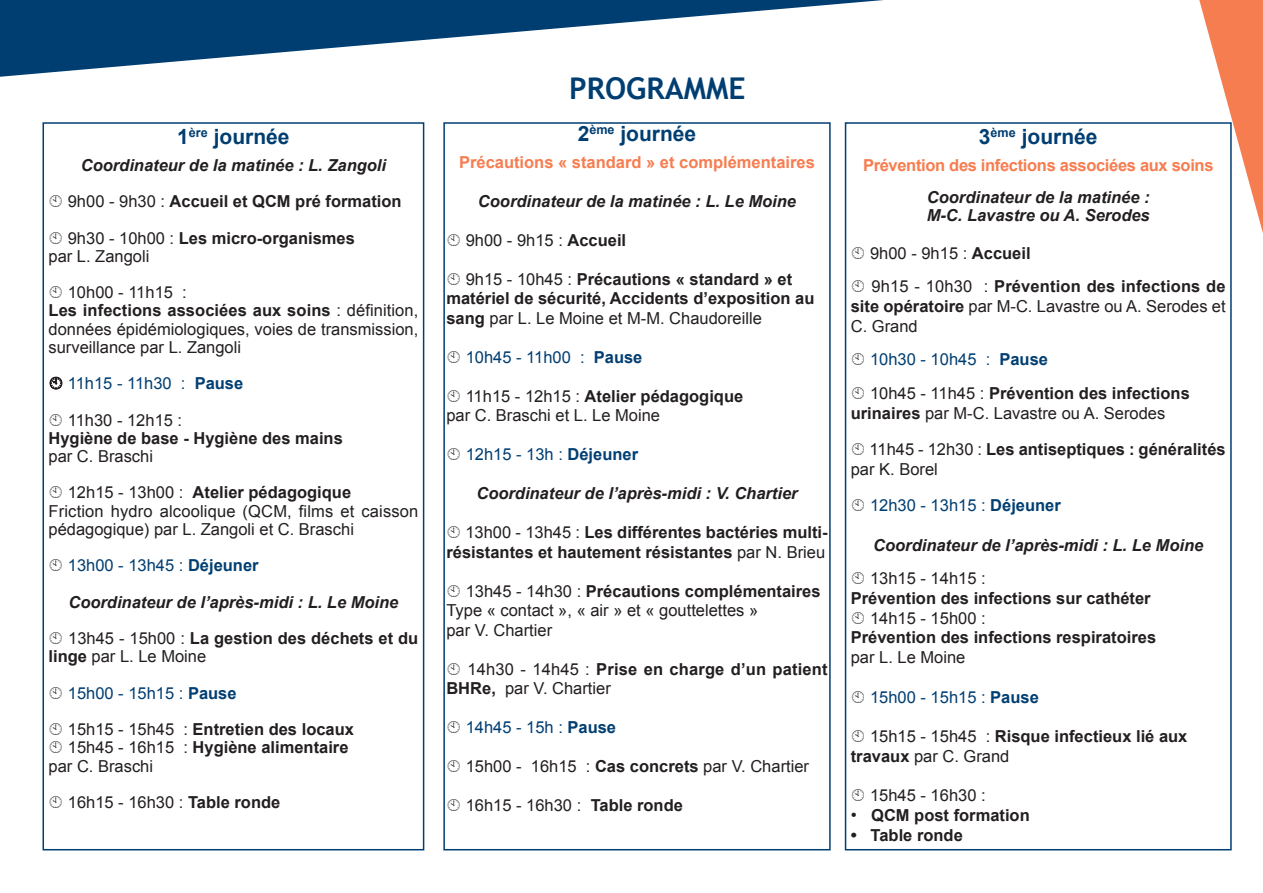
<style>
.page{position:relative;width:1263px;height:893px;background:#fff}
.page>*{position:absolute;margin:0;border:0;box-sizing:border-box;transform-origin:0 0}
.t1{font:700 30px "Trebuchet MS";color:#003e72}
.t2{font:700 21px "Arial";color:#003e72}
.t3{font:700 16.5px/19.5px "Arial";color:#231f20}
.t4{font:16.5px/18.1px "Arial";color:#231f20}
.t5{font:italic 700 16.5px/18.3px "Arial";color:#231f20}
.t6{font:16.5px "Arial";color:#003e72}
.t7{font:700 16.5px "Arial";letter-spacing:-.02em;color:#f67d50}
.t8{font:700 16.5px "Arial";color:#f67d50}
.s1{font-weight:400}
.s2{font-weight:700}
.s3{font-weight:400;color:#003e72}
.s4{color:#003e72}
.s5{font-weight:400;font-size:17.25px}
.s6{font-size:17.25px}
</style>
<div class="page">
<svg style="left:0;top:0;width:884px;height:77px;fill:#003e72"></svg>
<svg style="left:1199px;top:0;width:64px;height:233px"></svg>
<div style="left:43px;top:122px;width:381px;height:728px;border:2px solid #003e72"></div>
<div style="left:443px;top:122px;width:388px;height:728px;border:2px solid #003e72"></div>
<div style="left:845px;top:122px;width:387px;height:728px;border:2px solid #003e72"></div>
<p class="t2" style="left:177px;top:125px;width:114px">1<sup>ère</sup> journée</p>
<p class="t5" style="left:81px;top:156px;width:307px">Coordinateur de la matinée : L. Zangoli</p>
<p class="t3" style="left:68px;top:192px;width:335px"><span class="s1">9h00 - 9h30 :</span> Accueil et QCM pré formation</p>
<p class="t4" style="left:49px;top:229px;width:308px;text-indent:19px">9h30 - 10h00 : <span class="s2">Les micro-organismes </span>par L. Zangoli</p>
<p class="t4" style="left:49px;top:283px;width:371px;text-indent:19px">10h00 - 11h15 :<br><span class="s2">Les infections associées aux soins</span> : définition, données épidémiologiques, voies de transmission, surveillance par L. Zangoli</p>
<p class="t6" style="left:68px;top:374px;width:177px">11h15 - 11h30 : <span class="s2">Pause</span></p>
<p class="t4" style="left:68px;top:411px;width:116px">11h30 - 12h15 :</p>
<p class="t3" style="left:49px;top:428px;width:296px">Hygiène de base - Hygiène des mains</p>
<p class="t4" style="left:49px;top:447px;width:106px">par C. Braschi</p>
<p class="t4" style="left:49px;top:484px;width:371px;text-indent:19px">12h15 - 13h00 : <span class="s2">Atelier pédagogique<br></span>Friction hydro alcoolique (QCM, films et caisson pédagogique) par L. Zangoli et C. Braschi</p>
<p class="t6" style="left:68px;top:556px;width:192px">13h00 - 13h45 : <span class="s2">Déjeuner</span></p>
<p class="t5" style="left:68px;top:593px;width:332px">Coordinateur de l’après-midi : L. Le Moine</p>
<p class="t3" style="left:49px;top:629px;width:371px;line-height:18.1px;text-indent:20px"><span class="s1">13h45 - 15h00 :</span> La gestion des déchets et du linge <span class="s1">par L. Le Moine</span></p>
<p class="t6" style="left:68px;top:684px;width:170px">15h00 - 15h15 : <span class="s2">Pause</span></p>
<p class="t3" style="left:68px;top:720px;width:288px"><span class="s1">15h15 - 15h45 :</span> Entretien des locaux</p>
<p class="t3" style="left:68px;top:738px;width:282px"><span class="s1">15h45 - 16h15 :</span> Hygiène alimentaire</p>
<p class="t4" style="left:49px;top:757px;width:106px">par C. Braschi</p>
<p class="t4" style="left:68px;top:793px;width:214px">16h15 - 16h30 : <span class="s2">Table ronde</span></p>
<h1 class="t1" style="left:569px;top:71px;width:178px">PROGRAMME</h1>
<p class="t2" style="left:578px;top:122px;width:120px">2<sup>ème</sup> journée</p>
<p class="t8" style="left:459px;top:153px;width:357px">Précautions « standard » et complémentaires</p>
<p class="t5" style="left:478px;top:192px;width:320px">Coordinateur de la matinée : L. Le Moine</p>
<p class="t4" style="left:466px;top:231px;width:162px">9h00 - 9h15 : <span class="s2">Accueil</span></p>
<p class="t3" style="left:446px;top:269px;width:370px;text-indent:19px"><span class="s1">9h15 - 10h45 :</span> Précautions « standard » et matériel de sécurité, Accidents d’exposition au sang <span class="s1">par L. Le Moine et M-M. Chaudoreille</span></p>
<p class="t6" style="left:466px;top:348px;width:178px">10h45 - 11h00 : <span class="s2">Pause</span></p>
<p class="t4" style="left:446px;top:386px;width:298px;line-height:19.5px;text-indent:19px">11h15 - 12h15 : <span class="s2">Atelier pédagogique </span>par C. Braschi et L. Le Moine</p>
<p class="t6" style="left:466px;top:445px;width:174px">12h15 - 13h : <span class="s2">Déjeuner</span></p>
<p class="t5" style="left:476px;top:484px;width:323px">Coordinateur de l’après-midi : V. Chartier</p>
<p class="t3" style="left:446px;top:523px;width:382px;text-align:right"><span class="s1">13h00 - 13h45 :</span> Les différentes bactéries multi&shy;résistantes et hautement résistantes <span class="s1">par N. Brieu</span></p>
<p class="t4" style="left:446px;top:581px;width:376px;line-height:19.5px;text-indent:19px">13h45 - 14h30 : <span class="s2">Précautions complémentaires<br></span>Type « contact », « air » et « gouttelettes »<br>par V. Chartier</p>
<p class="t3" style="left:446px;top:659px;width:383px;text-indent:21px"><span class="s1">14h30 - 14h45 :</span> Prise en charge d’un patient<br>BHRe, <span class="s1">par V. Chartier</span></p>
<p class="t6" style="left:466px;top:718px;width:152px">14h45 - 15h : <span class="s2">Pause</span></p>
<p class="t4" style="left:466px;top:758px;width:345px">15h00 - 16h15 : <span class="s2">Cas concrets</span> par V. Chartier</p>
<p class="t4" style="left:466px;top:797px;width:219px">16h15 - 16h30 : <span class="s2">Table ronde</span></p>
<p class="t2" style="left:979px;top:125px;width:120px">3<sup>ème</sup> journée</p>
<p class="t7" style="left:863px;top:156px;width:352px">Prévention des infections associées aux soins</p>
<p class="t5" style="left:927px;top:188px;width:225px">Coordinateur de la matinée :<br>M-C. Lavastre ou A. Serodes</p>
<p class="t3" style="left:870px;top:237px;width:357px;line-height:33.5px"><span class="s1">9h00 - 9h15 :</span> Accueil<br><span class="s1">9h15 - 10h30 :</span> Prévention des infections de</p>
<p class="t4" style="left:851px;top:297px;width:376px;line-height:19.8px"><span class="s2">site opératoire</span> par M-C. Lavastre ou A. Serodes et<br>C. Grand</p>
<p class="t3" style="left:870px;top:343px;width:321px;line-height:33.5px"><span class="s3">10h30 - 10h45 :</span> <span class="s4">Pause<br></span><span class="s1">10h45 - 11h45 :</span> Prévention des infections</p>
<p class="t4" style="left:851px;top:404px;width:316px"><span class="s2">urinaires</span> par M-C. Lavastre ou A. Serodes</p>
<p class="t3" style="left:851px;top:439px;width:376px;text-indent:19px"><span class="s1">11h45 - 12h30 :</span> Les antiseptiques : généralités <span class="s1">par K. Borel</span></p>
<p class="t6" style="left:870px;top:496px;width:192px">12h30 - 13h15 : <span class="s2">Déjeuner</span></p>
<p class="t5" style="left:873px;top:536px;width:332px">Coordinateur de l’après-midi : L. Le Moine</p>
<p class="t4" style="left:870px;top:569px;width:117px">13h15 - 14h15 :</p>
<p class="t3" style="left:851px;top:588px;width:301px">Prévention des infections sur cathéter</p>
<p class="t4" style="left:870px;top:609px;width:117px">14h15 - 15h00 :</p>
<p class="t3" style="left:851px;top:628px;width:307px">Prévention des infections respiratoires</p>
<p class="t4" style="left:851px;top:648px;width:116px">par L. Le Moine</p>
<p class="t6" style="left:870px;top:688px;width:170px">15h00 - 15h15 : <span class="s2">Pause</span></p>
<p class="t3" style="left:851px;top:726px;width:338px;text-indent:19px"><span class="s1">15h15 - 15h45 :</span> Risque infectieux lié aux travaux <span class="s1">par C. Grand</span></p>
<p class="t4" style="left:870px;top:786px;width:117px">15h45 - 16h30 :</p>
<p class="t3" style="left:851px;top:806px;width:180px"><span class="s5">•</span> QCM post formation</p>
<p class="t3" style="left:851px;top:825px;width:114px"><span class="s6">•</span> Table ronde</p>
</div>
